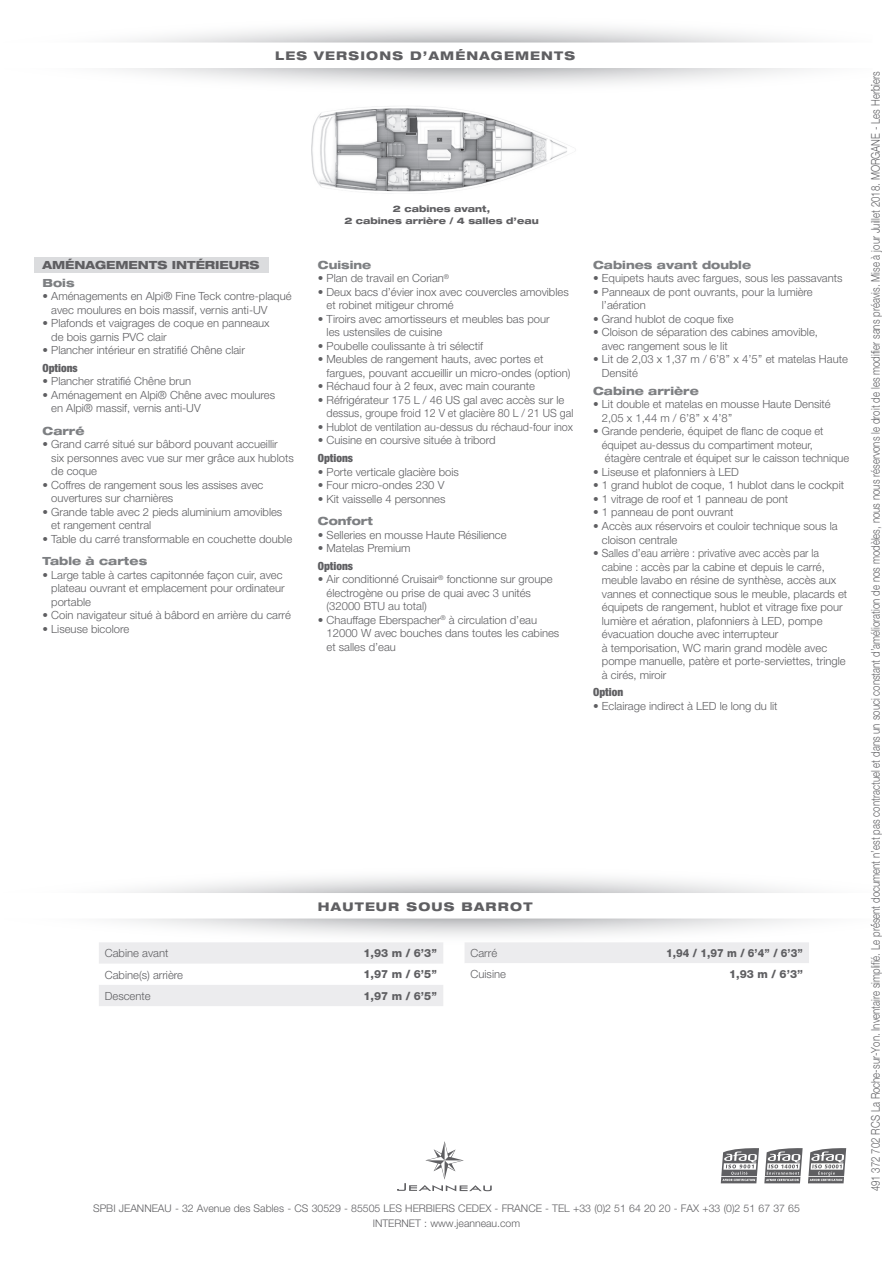
<style>
.page{position:relative;width:893px;height:1263px;background:#fff}
.page>*{position:absolute;margin:0;border:0;box-sizing:border-box;transform-origin:0 0}
.t1{font:300 12px "Helvetica Neue";color:#5f5f62;scale:.8 1}
.t2{font:800 expanded 12px "Helvetica Neue";letter-spacing:.1em;color:#5f5f62}
.t3{font:300 11.25px/13.5px "Helvetica Neue";color:#5f5f62}
.t4{font:800 expanded 11.25px "Helvetica Neue";color:#7d7f82}
.t5{font:800 11.25px "Helvetica Neue";color:#5f5f62}
.t6{font:900 condensed 11.25px "Helvetica Neue";color:#5f5f62}
.t7{font:800 expanded 11.25px "Helvetica Neue";color:#5f5f62}
.t8{font:800 11.25px "Helvetica Neue";color:#5f5f62;scale:.94 1}
.t9{font:300 10.5px/15px "Helvetica Neue";color:#5f5f62;text-align:center}
.t10{font:800 expanded 9px/12px "Helvetica Neue";color:#5f5f62;text-align:center}
</style>
<div class="page">
<svg style="left:397px;top:1141px;width:95px;height:50px"></svg>
<svg style="left:123px;top:26px;width:679px;height:17px"></svg>
<svg style="left:112px;top:68px;width:701px;height:18px"></svg>
<div style="left:34px;top:258px;width:234px;height:15px;background:#dbdcde"></div>
<img style="left:311px;top:106px;width:263px;height:88px">
<svg style="left:119px;top:876px;width:686px;height:17px"></svg>
<svg style="left:99px;top:918px;width:711px;height:88px"></svg>
<svg style="left:721px;top:1148px;width:125px;height:35px"></svg>
<hr style="left:808px;top:1176px;width:36px;height:1px;background:#fff">
<p class="t2" style="left:275px;top:48px;width:301px">LES VERSIONS D’AMÉNAGEMENTS</p>
<p class="t7" style="left:43px;top:258px;width:219px">AMÉNAGEMENTS INTÉRIEURS</p>
<p class="t4" style="left:43px;top:275px;width:34px">Bois</p>
<p class="t3" style="left:51px;top:289px;width:242px;text-indent:-9px">• Aménagements en Alpi® Fine Teck contre-plaqué avec moulures en bois massif, vernis anti-UV</p>
<p class="t3" style="left:51px;top:316px;width:220px;text-indent:-9px">• Plafonds et vaigrages de coque en panneaux de bois garnis PVC clair</p>
<p class="t3" style="left:43px;top:343px;width:204px">• Plancher intérieur en stratifié Chêne clair</p>
<p class="t6" style="left:43px;top:361px;width:37px">Options</p>
<p class="t3" style="left:43px;top:374px;width:150px">• Plancher stratifié Chêne brun</p>
<p class="t3" style="left:51px;top:388px;width:225px;text-indent:-9px">• Aménagement en Alpi® Chêne avec moulures en Alpi® massif, vernis anti-UV</p>
<p class="t4" style="left:43px;top:423px;width:44px">Carré</p>
<p class="t3" style="left:51px;top:437px;width:244px;text-indent:-9px">• Grand carré situé sur bâbord pouvant accueillir<br>six personnes avec vue sur mer grâce aux hublots de coque</p>
<p class="t3" style="left:51px;top:478px;width:214px;text-indent:-9px">• Coffres de rangement sous les assises avec ouvertures sur charnières</p>
<p class="t3" style="left:51px;top:505px;width:233px;text-indent:-9px">• Grande table avec 2 pieds aluminium amovibles et rangement central</p>
<p class="t3" style="left:43px;top:532px;width:251px">• Table du carré transformable en couchette double</p>
<p class="t4" style="left:43px;top:554px;width:106px">Table à cartes</p>
<p class="t3" style="left:51px;top:567px;width:235px;text-indent:-9px">• Large table à cartes capitonnée façon cuir, avec plateau ouvrant et emplacement pour ordinateur portable</p>
<p class="t3" style="left:43px;top:608px;width:250px">• Coin navigateur situé à bâbord en arrière du carré</p>
<p class="t3" style="left:43px;top:621px;width:88px">• Liseuse bicolore</p>
<p class="t10" style="left:344px;top:203px;width:196px">2 cabines avant,<br>2 cabines arrière / 4 salles d’eau</p>
<p class="t4" style="left:318px;top:258px;width:55px">Cuisine</p>
<p class="t3" style="left:318px;top:271px;width:133px">• Plan de travail en Corian<sup>®</sup></p>
<p class="t3" style="left:327px;top:285px;width:244px;text-indent:-9px">• Deux bacs d’évier inox avec couvercles amovibles et robinet mitigeur chromé</p>
<p class="t3" style="left:327px;top:312px;width:225px;text-indent:-9px">• Tiroirs avec amortisseurs et meubles bas pour les ustensiles de cuisine</p>
<p class="t3" style="left:318px;top:339px;width:167px">• Poubelle coulissante à tri sélectif</p>
<p class="t3" style="left:327px;top:352px;width:246px;text-indent:-9px">• Meubles de rangement hauts, avec portes et fargues, pouvant accueillir un micro-ondes (option)</p>
<p class="t3" style="left:318px;top:379px;width:219px">• Réchaud four à 2 feux, avec main courante</p>
<p class="t3" style="left:327px;top:393px;width:248px;text-indent:-9px">• Réfrigérateur 175 L / 46 US gal avec accès sur le dessus, groupe froid 12 V et glacière 80 L / 21 US gal</p>
<p class="t3" style="left:318px;top:420px;width:257px">• Hublot de ventilation au-dessus du réchaud-four inox</p>
<p class="t3" style="left:318px;top:433px;width:179px">• Cuisine en coursive située à tribord</p>
<p class="t6" style="left:318px;top:451px;width:37px">Options</p>
<p class="t3" style="left:318px;top:465px;width:143px">• Porte verticale glacière bois</p>
<p class="t3" style="left:318px;top:478px;width:128px">• Four micro-ondes 230 V</p>
<p class="t3" style="left:318px;top:492px;width:129px">• Kit vaisselle 4 personnes</p>
<p class="t4" style="left:318px;top:514px;width:57px">Confort</p>
<p class="t3" style="left:318px;top:527px;width:190px">• Selleries en mousse Haute Résilience</p>
<p class="t3" style="left:318px;top:541px;width:94px">• Matelas Premium</p>
<p class="t6" style="left:318px;top:559px;width:37px">Options</p>
<p class="t3" style="left:327px;top:572px;width:228px;text-indent:-9px">• Air conditionné Cruisair<sup>®</sup> fonctionne sur groupe électrogène ou prise de quai avec 3 unités (32000 BTU au total)</p>
<p class="t3" style="left:327px;top:613px;width:234px;text-indent:-9px">• Chauffage Eberspacher<sup>®</sup> à circulation d’eau<br>12000 W avec bouches dans toutes les cabines et salles d’eau</p>
<p class="t4" style="left:593px;top:258px;width:159px">Cabines avant double</p>
<p class="t3" style="left:593px;top:271px;width:251px">• Equipets hauts avec fargues, sous les passavants</p>
<p class="t3" style="left:602px;top:285px;width:212px;text-indent:-9px">• Panneaux de pont ouvrants, pour la lumière l’aération</p>
<p class="t3" style="left:593px;top:312px;width:142px">• Grand hublot de coque fixe</p>
<p class="t3" style="left:602px;top:325px;width:218px;text-indent:-9px">• Cloison de séparation des cabines amovible, avec rangement sous le lit</p>
<p class="t3" style="left:602px;top:352px;width:247px;text-indent:-9px">• Lit de 2,03 x 1,37 m / 6’8’’ x 4’5’’ et matelas Haute<br>Densité</p>
<p class="t4" style="left:593px;top:384px;width:107px">Cabine arrière</p>
<p class="t3" style="left:602px;top:397px;width:230px;text-indent:-9px">• Lit double et matelas en mousse Haute Densité<br>2,05 x 1,44 m / 6’8’’ x 4’8’’</p>
<p class="t3" style="left:602px;top:424px;width:249px;text-indent:-9px">• Grande penderie, équipet de flanc de coque et équipet au-dessus du compartiment moteur, étagère centrale et équipet sur le caisson technique</p>
<p class="t3" style="left:593px;top:465px;width:147px">• Liseuse et plafonniers à LED</p>
<p class="t3" style="left:593px;top:478px;width:252px">• 1 grand hublot de coque, 1 hublot dans le cockpit</p>
<p class="t3" style="left:593px;top:492px;width:197px">• 1 vitrage de roof et 1 panneau de pont</p>
<p class="t3" style="left:593px;top:505px;width:142px">• 1 panneau de pont ouvrant</p>
<p class="t3" style="left:602px;top:519px;width:237px;text-indent:-9px">• Accès aux réservoirs et couloir technique sous la cloison centrale</p>
<p class="t3" style="left:602px;top:546px;width:247px;text-indent:-9px">• Salles d’eau arrière : privative avec accès par la cabine : accès par la cabine et depuis le carré, meuble lavabo en résine de synthèse, accès aux vannes et connectique sous le meuble, placards et équipets de rangement, hublot et vitrage fixe pour lumière et aération, plafonniers à LED, pompe évacuation douche avec interrupteur<br>à temporisation, WC marin grand modèle avec pompe manuelle, patère et porte-serviettes, tringle à cirés, miroir</p>
<p class="t6" style="left:593px;top:685px;width:32px">Option</p>
<p class="t3" style="left:593px;top:699px;width:186px">• Eclairage indirect à LED le long du lit</p>
<p class="t2" style="left:318px;top:899px;width:216px">HAUTEUR SOUS BARROT</p>
<p class="t3" style="left:105px;top:946px;width:65px">Cabine avant</p>
<p class="t5" style="left:363px;top:946px;width:75px">1,93 m / 6’3’’</p>
<p class="t3" style="left:105px;top:967px;width:80px">Cabine(s) arrière</p>
<p class="t5" style="left:363px;top:967px;width:75px">1,97 m / 6’5’’</p>
<p class="t3" style="left:105px;top:989px;width:47px">Descente</p>
<p class="t5" style="left:363px;top:989px;width:75px">1,97 m / 6’5’’</p>
<p class="t3" style="left:471px;top:946px;width:28px">Carré</p>
<p class="t8" style="left:666px;top:946px;width:147px">1,94 / 1,97 m / 6’4’’ / 6’3’’</p>
<p class="t3" style="left:471px;top:967px;width:37px">Cuisine</p>
<p class="t5" style="left:729px;top:967px;width:75px">1,93 m / 6’3’’</p>
<p class="t9" style="left:93px;top:1200px;width:708px">SPBI JEANNEAU - 32 Avenue des Sables - CS 30529 - 85505 LES HERBIERS CEDEX - FRANCE - TEL +33 (0)2 51 64 20 20 - FAX +33 (0)2 51 67 37 65<br>INTERNET : www.jeanneau.com</p>
<p class="t1" style="left:868px;top:1191px;width:1401px;rotate:-90deg">491 372 702 RCS La Roche-sur-Yon. Inventaire simplifié. Le présent document n’est pas contractuel et dans un souci constant d’amélioration de nos modèles, nous nous réservons le droit de les modifier sans préavis. Mise à jour Juillet 2018. MORGANE - Les Herbiers</p>
</div>
